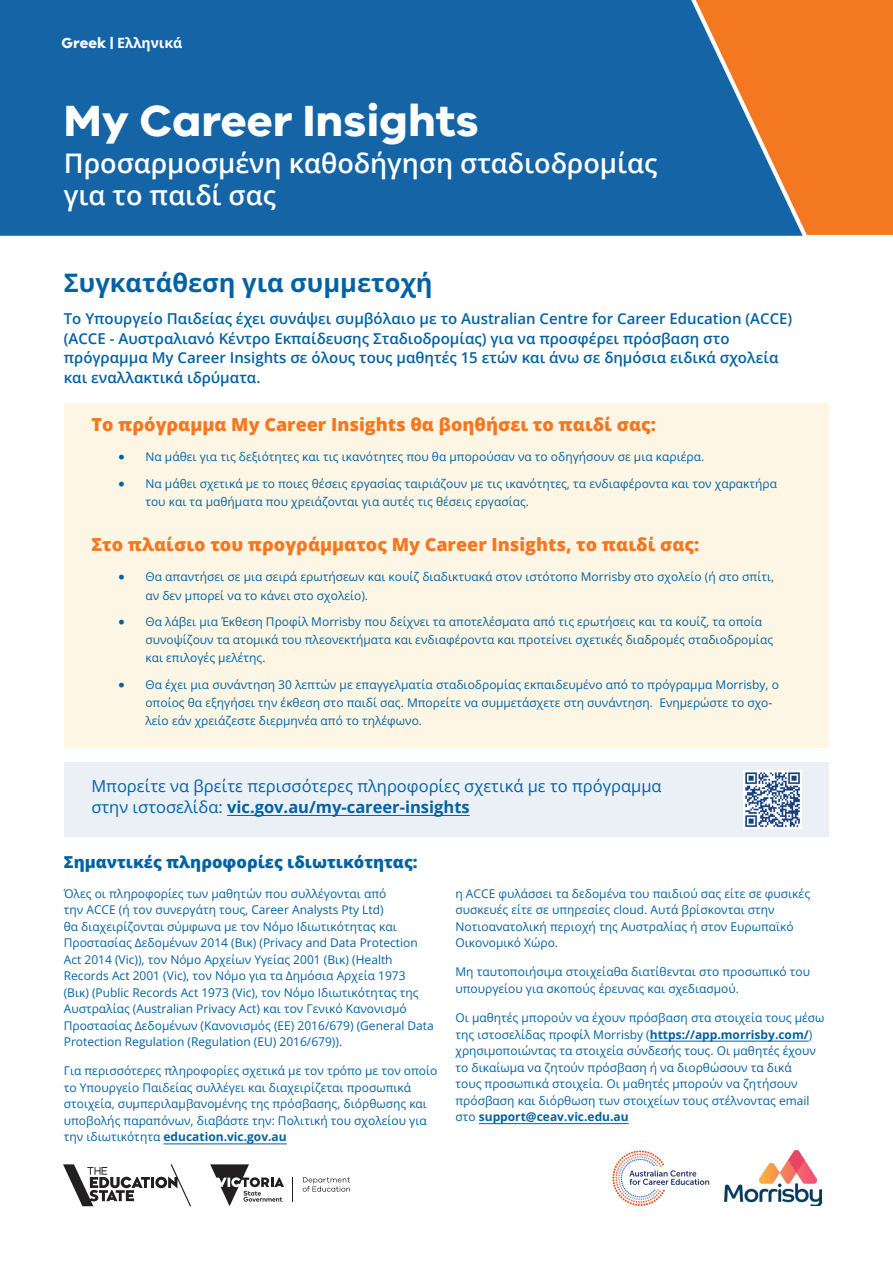
<style>
.page{position:relative;width:893px;height:1263px;background:#fff}
.page>*{position:absolute;margin:0;border:0;box-sizing:border-box;transform-origin:0 0}
.t1{font:700 45px "VIC";color:#fff}
.t2{font:600 27px/32.4px "Open Sans";color:#fff}
.t3{font:700 25.5px "Open Sans";color:#0062a3}
.t4{font:800 18px "Open Sans";color:#f47721}
.t5{font:16.5px/21px "Open Sans";color:#0062a3}
.t6{font:800 16.5px "Open Sans";color:#0062a3}
.t7{font:600 15px/19.5px "Open Sans";color:#0062a3}
.t8{font:14.25px "Noto Sans";color:#fff}
.t9{font:12px/16.5px "Open Sans";color:#0062a3}
.s1{font-family:"VIC";font-weight:700;font-size:15px}
.s2{font-weight:700}
</style>
<div class="page">
<div style="left:0;top:0;width:682px;height:236px;background:#1564a6"></div>
<svg style="left:682px;top:0;width:211px;height:236px;background:#af744f"></svg>
<div style="left:64px;top:403px;width:764px;height:345px;background:#fef6e4"></div>
<svg style="left:63px;top:1164px;width:128px;height:42px"></svg>
<svg style="left:210px;top:1164px;width:74px;height:42px"></svg>
<svg style="left:303px;top:1177px;width:47px;height:15px"></svg>
<svg style="left:612px;top:1150px;width:97px;height:56px"></svg>
<img style="left:724px;top:1150px;width:97px;height:56px">
<hr style="left:163px;top:1143px;width:124px;height:1px;background:#0062a3">
<hr style="left:650px;top:1041px;width:159px;height:1px;background:#0062a3">
<hr style="left:479px;top:1123px;width:150px;height:1px;background:#0062a3">
<div style="left:64px;top:762px;width:764px;height:74px;background:#ebf0f7"></div>
<hr style="left:227px;top:815px;width:243px;height:1px;background:#0062a3">
<img style="left:743px;top:770px;width:59px;height:59px">
<p class="t8" style="left:62px;top:33px;width:122px"><span class="s1">Greek |</span> Ελληνικά</p>
<h1 class="t1" style="left:64px;top:93px;width:416px">My Career Insights</h1>
<h2 class="t2" style="left:64px;top:146px;width:595px">Προσαρμοσμένη καθοδήγηση σταδιοδρομίας για το παιδί σας</h2>
<h3 class="t3" style="left:64px;top:265px;width:370px">Συγκατάθεση για συμμετοχή</h3>
<p class="t7" style="left:64px;top:309px;width:730px">Το Υπουργείο Παιδείας έχει συνάψει συμβόλαιο με το Australian Centre for Career Education (ACCE) (ACCE - Αυστραλιανό Κέντρο Εκπαίδευσης Σταδιοδρομίας) για να προσφέρει πρόσβαση στο πρόγραμμα My Career Insights σε όλους τους μαθητές 15 ετών και άνω σε δημόσια ειδικά σχολεία και εναλλακτικά ιδρύματα.</p>
<h3 class="t4" style="left:91px;top:410px;width:566px">Το πρόγραμμα My Career Insights θα βοηθήσει το παιδί σας:</h3>
<p class="t9" style="left:118px;top:448px;width:587px">• Να μάθει για τις δεξιότητες και τις ικανότητες που θα μπορούσαν να το οδηγήσουν σε μια καριέρα.</p>
<p class="t9" style="left:145px;top:474px;width:633px;line-height:18px;text-indent:-27px">• Να μάθει σχετικά με το ποιες θέσεις εργασίας ταιριάζουν με τις ικανότητες, τα ενδιαφέροντα και τον χαρακτήρα του και τα μαθήματα που χρειάζονται για αυτές τις θέσεις εργασίας.</p>
<h3 class="t4" style="left:91px;top:530px;width:609px">Στο πλαίσιο του προγράμματος My Career Insights, το παιδί σας:</h3>
<p class="t9" style="left:145px;top:568px;width:630px;line-height:18px;text-indent:-27px">• Θα απαντήσει σε μια σειρά ερωτήσεων και κουίζ διαδικτυακά στον ιστότοπο Morrisby στο σχολείο (ή στο σπίτι, αν δεν μπορεί να το κάνει στο σχολείο).</p>
<p class="t9" style="left:145px;top:612px;width:629px;line-height:18px;text-indent:-27px">• Θα λάβει μια Έκθεση Προφίλ Morrisby που δείχνει τα αποτελέσματα από τις ερωτήσεις και τα κουίζ, τα οποία συνοψίζουν τα ατομικά του πλεονεκτήματα και ενδιαφέροντα και προτείνει σχετικές διαδρομές σταδιοδρομίας και επιλογές μελέτης.</p>
<p class="t9" style="left:145px;top:675px;width:635px;line-height:18px;text-indent:-27px">• Θα έχει μια συνάντηση 30 λεπτών με επαγγελματία σταδιοδρομίας εκπαιδευμένο από το πρόγραμμα Morrisby, ο οποίος θα εξηγήσει την έκθεση στο παιδί σας. Μπορείτε να συμμετάσχετε στη συνάντηση. Ενημερώστε το σχο&shy;λείο εάν χρειάζεστε διερμηνέα από το τηλέφωνο.</p>
<h3 class="t5" style="left:91px;top:775px;width:572px">Μπορείτε να βρείτε περισσότερες πληροφορίες σχετικά με το πρόγραμμα στην ιστοσελίδα: <span class="s2">vic.gov.au/my-career-insights</span></h3>
<h3 class="t6" style="left:64px;top:850px;width:355px">Σημαντικές πληροφορίες ιδιωτικότητας:</h3>
<p class="t9" style="left:64px;top:885px;width:372px">Όλες οι πληροφορίες των μαθητών που συλλέγονται από<br>την ACCE (ή τον συνεργάτη τους, Career Analysts Pty Ltd)<br>θα διαχειρίζονται σύμφωνα με τον Νόμο Ιδιωτικότητας και Προστασίας Δεδομένων 2014 (Βικ) (Privacy and Data Protection Act 2014 (Vic)), τον Νόμο Αρχείων Υγείας 2001 (Βικ) (Health Records Act 2001 (Vic), τον Νόμο για τα Δημόσια Αρχεία 1973 (Βικ) (Public Records Act 1973 (Vic), τον Νόμο Ιδιωτικότητας της Αυστραλίας (Australian Privacy Act) και τον Γενικό Κανονισμό Προστασίας Δεδομένων (Κανονισμός (ΕΕ) 2016/679) (General Data Protection Regulation (Regulation (EU) 2016/679)).</p>
<p class="t9" style="left:64px;top:1062px;width:375px">Για περισσότερες πληροφορίες σχετικά με τον τρόπο με τον οποίο το Υπουργείο Παιδείας συλλέγει και διαχειρίζεται προσωπικά στοιχεία, συμπεριλαμβανομένης της πρόσβασης, διόρθωσης και υποβολής παραπόνων, διαβάστε την: Πολιτική του σχολείου για την ιδιωτικότητα <span class="s2">education.vic.gov.au</span></p>
<p class="t9" style="left:455px;top:885px;width:356px">η ACCE φυλάσσει τα δεδομένα του παιδιού σας είτε σε φυσικές συσκευές είτε σε υπηρεσίες cloud. Αυτά βρίσκονται στην Νοτιοανατολική περιοχή της Αυστραλίας ή στον Ευρωπαϊκό Οικονομικό Χώρο.</p>
<p class="t9" style="left:455px;top:963px;width:356px">Μη ταυτοποιήσιμα στοιχείαθα διατίθενται στο προσωπικό του υπουργείου για σκοπούς έρευνας και σχεδιασμού.</p>
<p class="t9" style="left:455px;top:1009px;width:370px">Οι μαθητές μπορούν να έχουν πρόσβαση στα στοιχεία τους μέσω της ιστοσελίδας προφίλ Morrisby (<span class="s2">https://app.morrisby.com/</span>) χρησιμοποιώντας τα στοιχεία σύνδεσής τους. Οι μαθητές έχουν το δικαίωμα να ζητούν πρόσβαση ή να διορθώσουν τα δικά<br>τους προσωπικά στοιχεία. Οι μαθητές μπορούν να ζητήσουν πρόσβαση και διόρθωση των στοιχείων τους στέλνοντας email στο <span class="s2">support@ceav.vic.edu.au</span></p>
</div>
